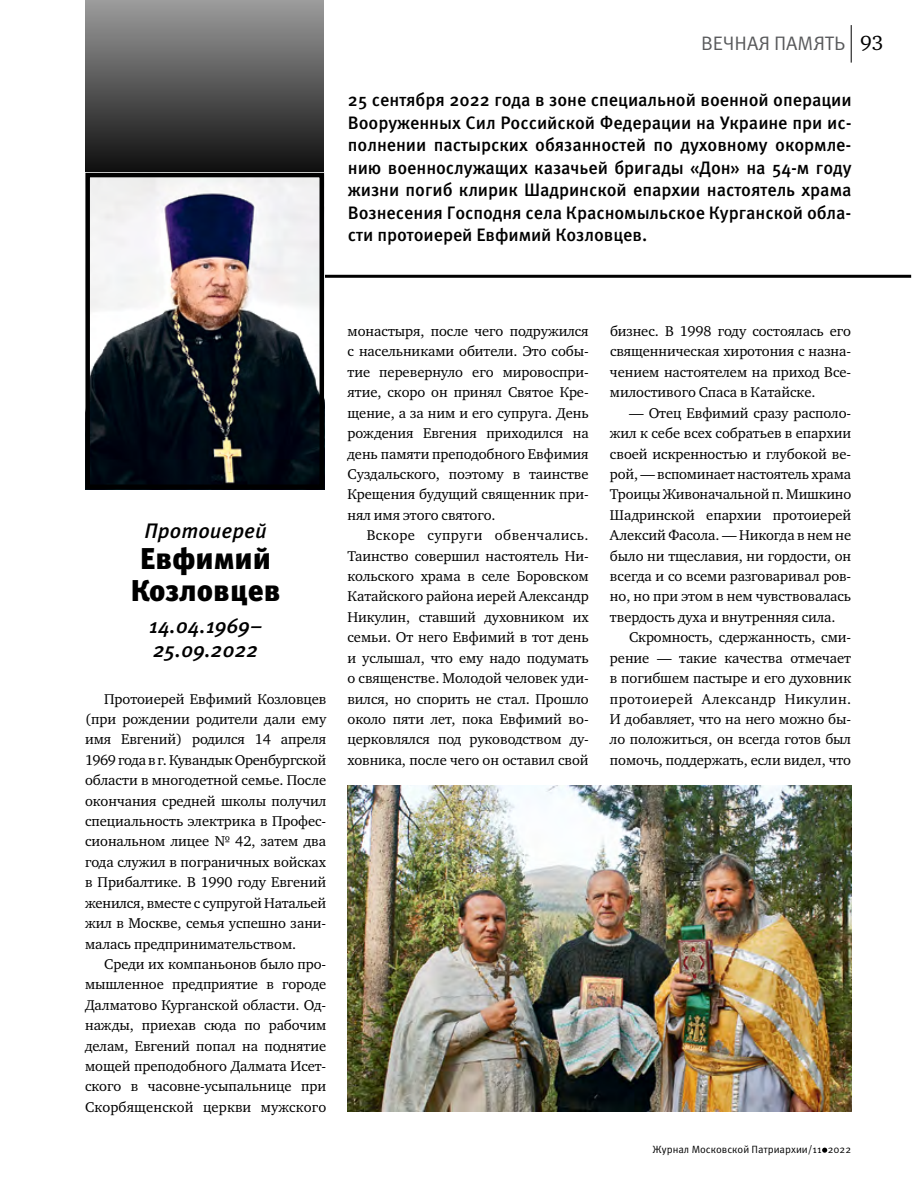
<style>
.page{position:relative;width:915px;height:1191px;background:#fff}
.page>*{position:absolute;margin:0;border:0;box-sizing:border-box;transform-origin:0 0}
.t1{font:900 30px/31.5px "Meta Pro";color:#000;text-align:center}
.t2{font:italic 500 21px/24px "Meta Pro";letter-spacing:-.005em;color:#000}
.t3{font:21px "Charter ITC";color:#000}
.t4{font:19.5px "Meta Pro";letter-spacing:-.005em;color:#58595b}
.t5{font:500 18px/22.5px "Meta Pro";letter-spacing:-.005em;color:#000;text-align:justify}
.t6{font:14.55px/20.4px "Charter ITC";letter-spacing:-.005em;color:#000;text-align:justify}
.t7{font:10.5px "Meta Pro";color:#000}
</style>
<div class="page">
<hr style="left:850px;top:25px;width:1px;height:38px;background:#000">
<svg style="left:822px;top:1147px;width:5px;height:5px"></svg>
<div style="left:85px;top:0;width:239px;height:177px;background:linear-gradient(to bottom,#999,#131313)"></div>
<hr style="left:98px;top:275px;width:812px;height:3px;background:#000">
<img style="left:90px;top:178px;width:229px;height:306px">
<div style="left:85px;top:173px;width:239px;height:316px;border:4px solid #000"></div>
<img style="left:348px;top:785px;width:502px;height:326px">
<h3 class="t4" style="left:701px;top:31px;width:145px">ВЕЧНАЯ ПАМЯТЬ</h3>
<h2 class="t3" style="left:859px;top:30px;width:25px">93</h2>
<p class="t5" style="left:348px;top:89px;width:505px">25 сентября 2022 года в зоне специальной военной операции Вооруженных Сил Российской Федерации на Украине при ис&shy;полнении пастырских обязанностей по духовному окормле&shy;нию военнослужащих казачьей бригады «Дон» на 54-м году жизни погиб клирик Шадринской епархии настоятель храма Вознесения Господня села Красномыльское Курганской обла&shy;сти протоиерей Евфимий Козловцев.</p>
<h2 class="t2" style="left:144px;top:519px;width:124px">Протоиерей</h2>
<h1 class="t1" style="left:131px;top:544px;width:151px">Евфимий<br>Козловцев</h1>
<h2 class="t2" style="left:149px;top:614px;width:115px">14.04.1969–<br>25.09.2022</h2>
<p class="t6" style="left:85px;top:688px;width:242px;text-indent:19px">Протоиерей Евфимий Козловцев (при рождении родители дали ему имя Евгений) родился 14 апреля 1969 года в г. Кувандык Оренбургской области в многодетной семье. После окончания средней школы получил специальность электрика в Профес&shy;сиональном лицее № 42, затем два года служил в пограничных войсках в Прибалтике. В 1990 году Евгений женился, вместе с супругой Натальей жил в Москве, семья успешно зани&shy;малась предпринимательством.</p>
<p class="t6" style="left:85px;top:953px;width:242px;text-indent:19px">Среди их компаньонов было про&shy;мышленное предприятие в городе Далматово Курганской области. Од&shy;нажды, приехав сюда по рабочим делам, Евгений попал на поднятие мощей преподобного Далмата Исет&shy;ского в часовне-усыпальнице при Скорбященской церкви мужского</p>
<p class="t6" style="left:347px;top:321px;width:242px">монастыря, после чего подружился с насельниками обители. Это собы&shy;тие перевернуло его мировоспри&shy;ятие, скоро он принял Святое Кре&shy;щение, а за ним и его супруга. День рождения Евгения приходился на день памяти преподобного Евфимия Суздальского, поэтому в таинстве Крещения будущий священник при&shy;нял имя этого святого.</p>
<p class="t6" style="left:347px;top:525px;width:242px;text-indent:19px">Вскоре супруги обвенчались.<br>Таинство совершил настоятель Ни&shy;кольского храма в селе Боровском Катайского района иерей Александр Никулин, ставший духовником их семьи. От него Евфимий в тот день и услышал, что ему надо подумать о священстве. Молодой человек уди&shy;вился, но спорить не стал. Прошло около пяти лет, пока Евфимий во&shy;церковлялся под руководством ду&shy;ховника, после чего он оставил свой</p>
<p class="t6" style="left:609px;top:321px;width:242px">бизнес. В 1998 году состоялась его священническая хиротония с назна&shy;чением настоятелем на приход Все&shy;милостивого Спаса в Катайске.</p>
<p class="t6" style="left:609px;top:402px;width:243px;text-indent:19px">— Отец Евфимий сразу располо&shy;жил к себе всех собратьев в епархии своей искренностью и глубокой ве&shy;рой, — вспоминает настоятель храма Троицы Живоначальной п. Мишкино Шадринской епархии протоиерей Алексий Фасола. — Никогда в нем не было ни тщеславия, ни гордости, он всегда и со всеми разговаривал ров&shy;но, но при этом в нем чувствовалась твердость духа и внутренняя сила.</p>
<p class="t6" style="left:609px;top:627px;width:242px;text-indent:19px">Скромность, сдержанность, сми&shy;рение — такие качества отмечает в погибшем пастыре и его духовник протоиерей Александр Никулин.<br>И добавляет, что на него можно бы&shy;ло положиться, он всегда готов был помочь, поддержать, если видел, что</p>
<p class="t7" style="left:652px;top:1142px;width:200px">Журнал Московской Патриархии/11 2022</p>
</div>
